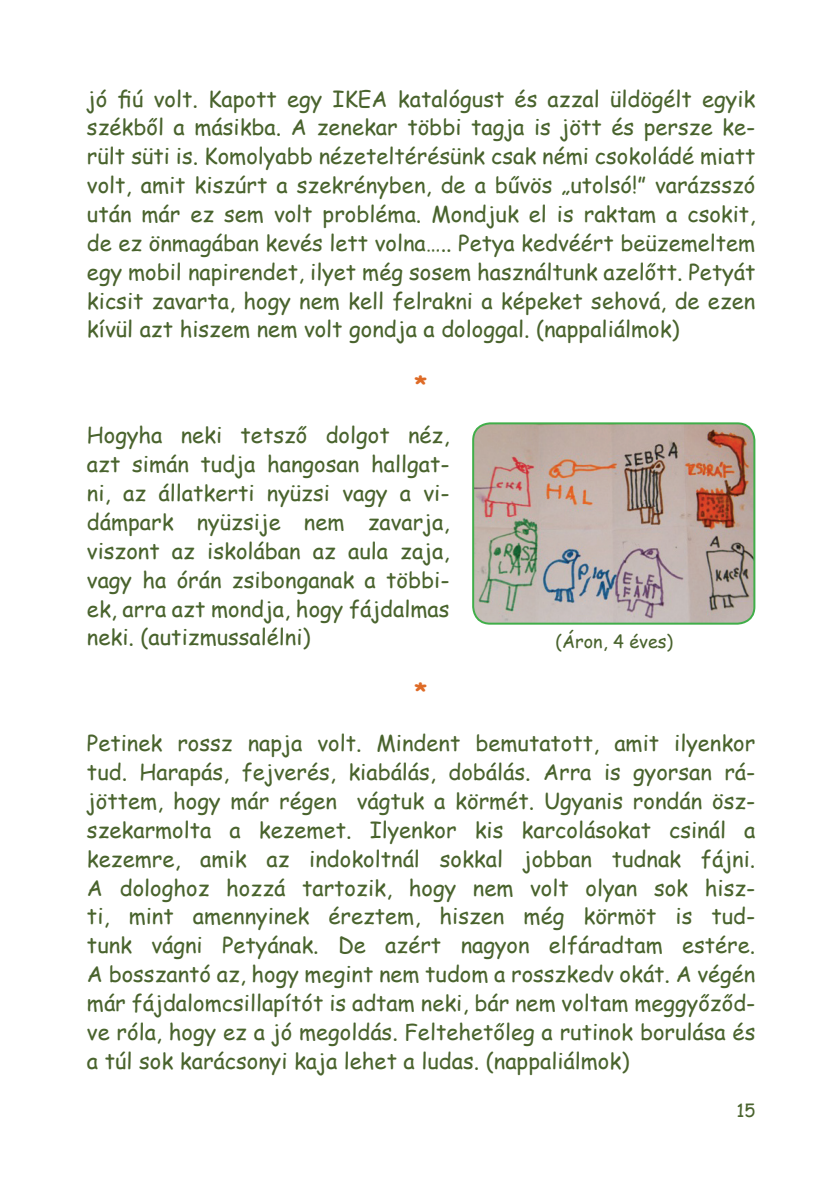
<style>
.page{position:relative;width:840px;height:1191px;background:#fff}
.page>*{position:absolute;margin:0;border:0;box-sizing:border-box;transform-origin:0 0}
.t1{font:700 24px "Comic Sans MS";color:#de6b27}
.t2{font:22px/28.8px "Comic Sans MS";color:#49632d;text-align:justify}
.t3{font:18px "Comic Sans MS";color:#49632d}
</style>
<div class="page">
<img style="left:473px;top:423px;width:281px;height:200px">
<div style="left:472px;top:422px;width:283px;height:202px;border:2px solid #40ae49;border-radius:17px"></div>
<p class="t2" style="left:87px;top:83px;width:669px">jó fiú volt. Kapott egy IKEA katalógust és azzal üldögélt egyik székből a másikba. A zenekar többi tagja is jött és persze ke&shy;rült süti is. Komolyabb nézeteltérésünk csak némi csokoládé miatt volt, amit kiszúrt a szekrényben, de a bűvös „utolsó!” varázsszó után már ez sem volt probléma. Mondjuk el is raktam a csokit, de ez önmagában kevés lett volna….. Petya kedvéért beüzemeltem egy mobil napirendet, ilyet még sosem használtunk azelőtt. Petyát kicsit zavarta, hogy nem kell felrakni a képeket sehová, de ezen kívül azt hiszem nem volt gondja a dologgal. (nappaliálmok)</p>
<p class="t1" style="left:414px;top:367px;width:14px">*</p>
<p class="t2" style="left:87px;top:420px;width:364px">Hogyha neki tetsző dolgot néz, azt simán tudja hangosan hallgat&shy;ni, az állatkerti nyüzsi vagy a vi&shy;dámpark nyüzsije nem zavarja, viszont az iskolában az aula zaja, vagy ha órán zsibonganak a többi&shy;ek, arra azt mondja, hogy fájdalmas neki. (autizmussalélni)</p>
<p class="t1" style="left:414px;top:675px;width:14px">*</p>
<p class="t3" style="left:555px;top:628px;width:119px">(Áron, 4 éves)</p>
<p class="t2" style="left:87px;top:728px;width:669px">Petinek rossz napja volt. Mindent bemutatott, amit ilyenkor tud. Harapás, fejverés, kiabálás, dobálás. Arra is gyorsan rá&shy;jöttem, hogy már régen vágtuk a körmét. Ugyanis rondán ös - szekarmolta a kezemet. Ilyenkor kis karcolásokat csinál a kezemre, amik az indokoltnál sokkal jobban tudnak fájni.<br>A dologhoz hozzá tartozik, hogy nem volt olyan sok hisz&shy;ti, mint amennyinek éreztem, hiszen még körmöt is tud&shy;tunk vágni Petyának. De azért nagyon elfáradtam estére.<br>A bosszantó az, hogy megint nem tudom a rosszkedv okát. A végén már fájdalomcsillapítót is adtam neki, bár nem voltam meggyőződ&shy;ve róla, hogy ez a jó megoldás. Feltehetőleg a rutinok borulása és a túl sok karácsonyi kaja lehet a ludas. (nappaliálmok)</p>
<p class="t3" style="left:736px;top:1097px;width:21px">15</p>
</div>
